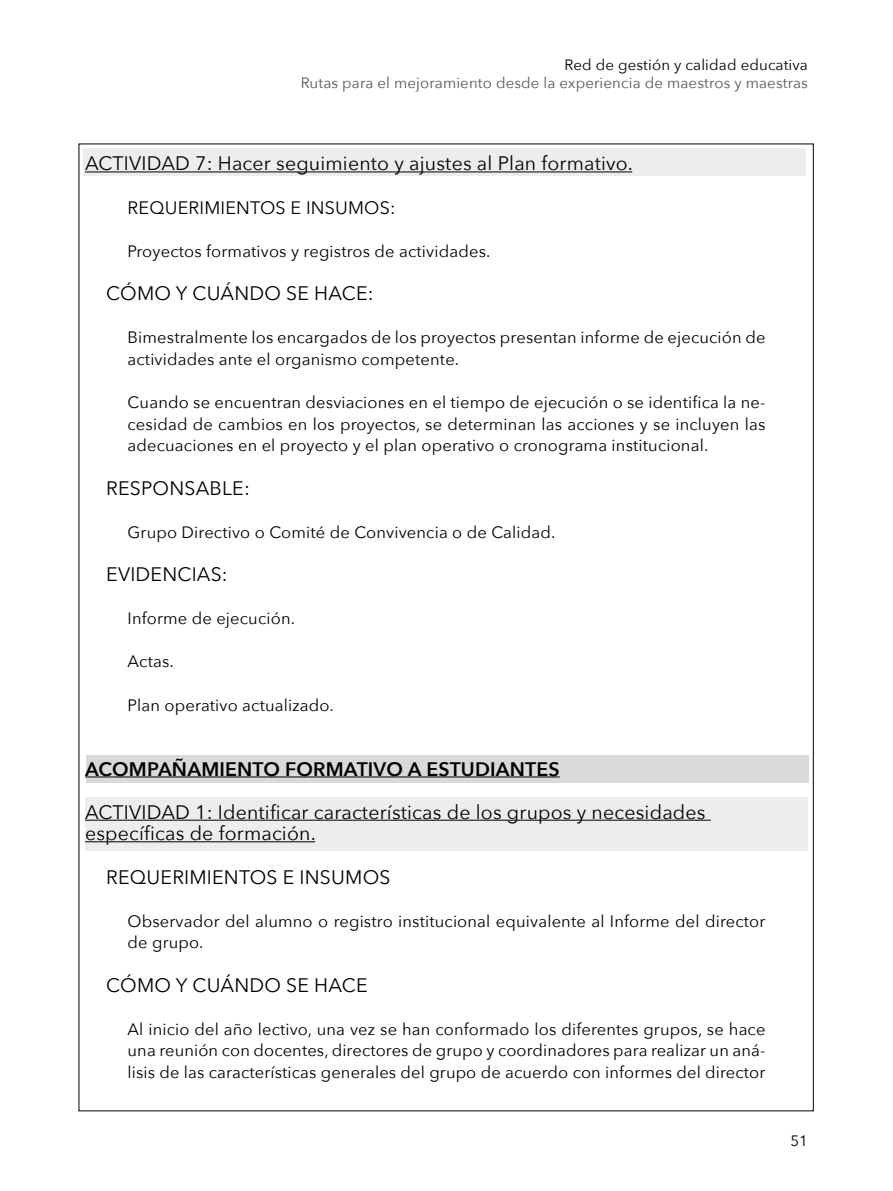
<style>
.page{position:relative;width:893px;height:1191px;background:#fff}
.page>*{position:absolute;margin:0;border:0;box-sizing:border-box;transform-origin:0 0}
.t1{font:19.5px/21.6px "Avenir Next";letter-spacing:.01em;color:#000}
.t2{font:600 19.5px "Avenir Next";letter-spacing:.01em;color:#000}
.t3{font:18px "Avenir Next";letter-spacing:.01em;color:#000}
.t4{font:16.5px/21.6px "Avenir Next";letter-spacing:.01em;color:#000}
.t5{font:15px "Avenir Next";letter-spacing:.01em;color:#575756}
.t6{font:15px "Avenir Next";letter-spacing:.01em;color:#000}
</style>
<div class="page">
<div style="left:83px;top:149px;width:723px;height:27px;background:#ededed"></div>
<div style="left:85px;top:797px;width:723px;height:53px;background:#ededed"></div>
<div style="left:86px;top:755px;width:723px;height:27px;background:#dadada"></div>
<hr style="left:85px;top:171px;width:547px;height:1px;background:#000">
<hr style="left:85px;top:776px;width:475px;height:1px;background:#000">
<hr style="left:85px;top:819px;width:626px;height:1px;background:#000">
<hr style="left:85px;top:841px;width:230px;height:1px;background:#000">
<p class="t6" style="left:564px;top:52px;width:245px">Red de gestión y calidad educativa</p>
<p class="t5" style="left:301px;top:70px;width:509px">Rutas para el mejoramiento desde la experiencia de maestros y maestras</p>
<p class="t1" style="left:85px;top:152px;width:549px">ACTIVIDAD 7: Hacer seguimiento y ajustes al Plan formativo.</p>
<p class="t3" style="left:128px;top:192px;width:269px">REQUERIMIENTOS E INSUMOS:</p>
<p class="t4" style="left:128px;top:240px;width:364px">Proyectos formativos y registros de actividades.</p>
<p class="t1" style="left:106px;top:282px;width:269px">CÓMO Y CUÁNDO SE HACE:</p>
<p class="t4" style="left:128px;top:326px;width:639px">Bimestralmente los encargados de los proyectos presentan informe de ejecución de actividades ante el organismo competente.</p>
<p class="t4" style="left:128px;top:391px;width:639px;text-align:justify">Cuando se encuentran desviaciones en el tiempo de ejecución o se identifica la ne&shy;cesidad de cambios en los proyectos, se determinan las acciones y se incluyen las adecuaciones en el proyecto y el plan operativo o cronograma institucional.</p>
<p class="t1" style="left:106px;top:476px;width:145px">RESPONSABLE:</p>
<p class="t4" style="left:128px;top:520px;width:429px">Grupo Directivo o Comité de Convivencia o de Calidad.</p>
<p class="t1" style="left:106px;top:562px;width:123px">EVIDENCIAS:</p>
<p class="t4" style="left:128px;top:607px;width:169px">Informe de ejecución.</p>
<p class="t4" style="left:128px;top:650px;width:48px">Actas.</p>
<p class="t4" style="left:128px;top:693px;width:208px">Plan operativo actualizado.</p>
<p class="t2" style="left:85px;top:752px;width:476px">ACOMPAÑAMIENTO FORMATIVO A ESTUDIANTES</p>
<p class="t1" style="left:85px;top:800px;width:622px">ACTIVIDAD 1: Identificar características de los grupos y necesidades específicas de formación.</p>
<p class="t1" style="left:106px;top:865px;width:286px">REQUERIMIENTOS E INSUMOS</p>
<p class="t4" style="left:128px;top:909px;width:639px">Observador del alumno o registro institucional equivalente al Informe del director de grupo.</p>
<p class="t1" style="left:106px;top:973px;width:263px">CÓMO Y CUÁNDO SE HACE</p>
<p class="t4" style="left:128px;top:1017px;width:639px;text-align:justify">Al inicio del año lectivo, una vez se han conformado los diferentes grupos, se hace una reunión con docentes, directores de grupo y coordinadores para realizar un aná&shy;lisis de las características generales del grupo de acuerdo con informes del director</p>
<p class="t6" style="left:790px;top:1128px;width:19px">51</p>
</div>
